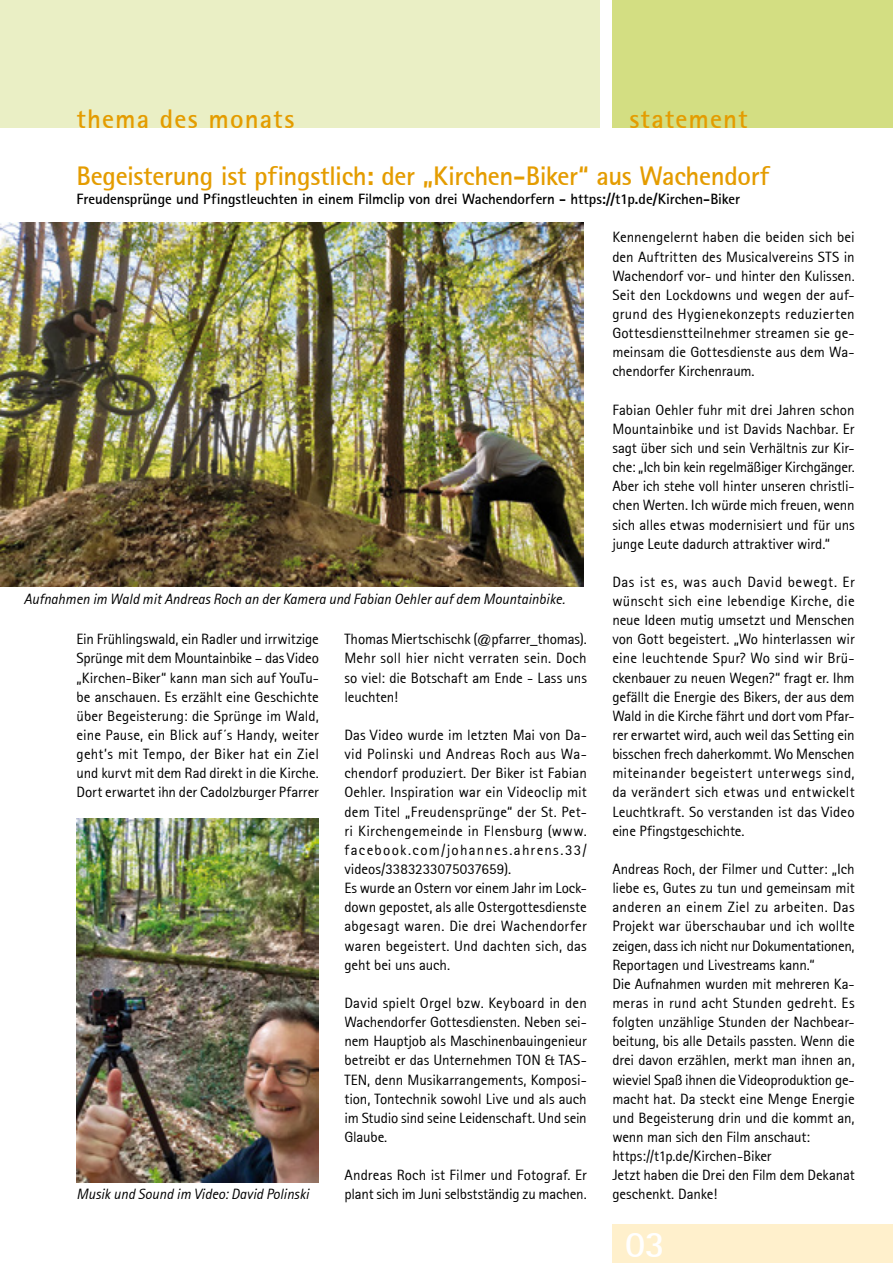
<style>
.page{position:relative;width:893px;height:1263px;background:#fff}
.page>*{position:absolute;margin:0;border:0;box-sizing:border-box;transform-origin:0 0}
.t1{font:37.5px "Rotis Sans Serif Bold 65";color:#fff}
.t2{font:27px "Rotis Sans Serif Bold 65";letter-spacing:-.01em;color:#e49c00}
.t3{font:27px "Rotis Sans Serif Bold 65";letter-spacing:.04em;color:#e49c00}
.t4{font:15px/19.2px "Rotis Sans Serif 55";color:#000;text-align:justify}
.t5{font:15px "Rotis Sans Serif Italic 56";color:#000}
.t6{font:15px "Rotis Sans Serif Bold 65";letter-spacing:-.005em;color:#000}
</style>
<div class="page">
<div style="left:612px;top:0;width:281px;height:128px;background:#d3de82"></div>
<div style="left:0;top:0;width:600px;height:128px;background:#eaefc5"></div>
<div style="left:612px;top:1225px;width:281px;height:38px;background:#fff0cc"></div>
<img style="left:77px;top:819px;width:242px;height:363px">
<img style="left:0;top:222px;width:584px;height:365px">
<h2 class="t3" style="left:77px;top:101px;width:219px">thema des monats</h2>
<h2 class="t3" style="left:629px;top:101px;width:120px">statement</h2>
<h2 class="t2" style="left:77px;top:159px;width:694px">Begeisterung ist pfingstlich: der „Kirchen-Biker“ aus Wachendorf</h2>
<p class="t6" style="left:77px;top:190px;width:665px">Freudensprünge und Pfingstleuchten in einem Filmclip von drei Wachendorfern - https://t1p.de/Kirchen-Biker</p>
<p class="t4" style="left:612px;top:228px;width:244px">Kennengelernt haben die beiden sich bei den Auftritten des Musicalvereins STS in Wachendorf vor- und hinter den Kulissen.<br>Seit den Lockdowns und wegen der auf&shy;grund des Hygienekonzepts reduzierten Gottesdienstteilnehmer streamen sie ge&shy;meinsam die Gottesdienste aus dem Wa&shy;chendorfer Kirchenraum.</p>
<p class="t4" style="left:612px;top:400px;width:244px">Fabian Oehler fuhr mit drei Jahren schon Mountainbike und ist Davids Nachbar. Er sagt über sich und sein Verhältnis zur Kir&shy;che: „Ich bin kein regelmäßiger Kirchgänger.<br>Aber ich stehe voll hinter unseren christli&shy;chen Werten. Ich würde mich freuen, wenn sich alles etwas modernisiert und für uns junge Leute dadurch attraktiver wird.“</p>
<p class="t4" style="left:612px;top:572px;width:244px">Das ist es, was auch David bewegt. Er wünscht sich eine lebendige Kirche, die neue Ideen mutig umsetzt und Menschen von Gott begeistert. „Wo hinterlassen wir eine leuchtende Spur? Wo sind wir Brü&shy;ckenbauer zu neuen Wegen?“ fragt er. Ihm gefällt die Energie des Bikers, der aus dem Wald in die Kirche fährt und dort vom Pfar&shy;rer erwartet wird, auch weil das Setting ein bisschen frech daherkommt. Wo Menschen miteinander begeistert unterwegs sind, da verändert sich etwas und entwickelt Leuchtkraft. So verstanden ist das Video eine Pfingstgeschichte.</p>
<p class="t4" style="left:612px;top:859px;width:244px;text-align:left">Andreas Roch, der Filmer und Cutter: „Ich liebe es, Gutes zu tun und gemeinsam mit anderen an einem Ziel zu arbeiten. Das Projekt war überschaubar und ich wollte zeigen, dass ich nicht nur Dokumentationen, Reportagen und Livestreams kann.“<br>Die Aufnahmen wurden mit mehreren Ka&shy;meras in rund acht Stunden gedreht. Es folgten unzählige Stunden der Nachbear&shy;beitung, bis alle Details passten. Wenn die drei davon erzählen, merkt man ihnen an, wieviel Spaß ihnen die Videoproduktion ge&shy;macht hat. Da steckt eine Menge Energie und Begeisterung drin und die kommt an, wenn man sich den Film anschaut: https://t1p.de/Kirchen-Biker<br>Jetzt haben die Drei den Film dem Dekanat</p>
<p class="t5" style="left:24px;top:590px;width:543px">Aufnahmen im Wald mit Andreas Roch an der Kamera und Fabian Oehler auf dem Mountainbike.</p>
<p class="t4" style="left:77px;top:629px;width:244px">Ein Frühlingswald, ein Radler und irrwitzige Sprünge mit dem Mountainbike – das Video „Kirchen-Biker“ kann man sich auf YouTu&shy;be anschauen. Es erzählt eine Geschichte über Begeisterung: die Sprünge im Wald, eine Pause, ein Blick auf´s Handy, weiter geht’s mit Tempo, der Biker hat ein Ziel und kurvt mit dem Rad direkt in die Kirche.<br>Dort erwartet ihn der Cadolzburger Pfarrer</p>
<p class="t4" style="left:344px;top:629px;width:244px">Thomas Miertschischk (@pfarrer_thomas).<br>Mehr soll hier nicht verraten sein. Doch so viel: die Botschaft am Ende - Lass uns leuchten!</p>
<p class="t4" style="left:344px;top:725px;width:244px;text-align:left">Das Video wurde im letzten Mai von Da&shy;vid Polinski und Andreas Roch aus Wa&shy;chendorf produziert. Der Biker ist Fabian Oehler. Inspiration war ein Videoclip mit dem Titel „Freudensprünge“ der St. Pet&shy;ri Kirchengemeinde in Flensburg (www. facebook.com/johannes.ahrens.33/ videos/3383233075037659).<br>Es wurde an Ostern vor einem Jahr im Lock&shy;down gepostet, als alle Ostergottesdienste abgesagt waren. Die drei Wachendorfer waren begeistert. Und dachten sich, das geht bei uns auch.</p>
<p class="t4" style="left:344px;top:993px;width:244px">David spielt Orgel bzw. Keyboard in den Wachendorfer Gottesdiensten. Neben sei&shy;nem Hauptjob als Maschinenbauingenieur betreibt er das Unternehmen TON &amp; TAS-TEN, denn Musikarrangements, Komposi&shy;tion, Tontechnik sowohl Live und als auch im Studio sind seine Leidenschaft. Und sein Glaube.</p>
<p class="t4" style="left:344px;top:1165px;width:244px">Andreas Roch ist Filmer und Fotograf. Er plant sich im Juni selbstständig zu machen.</p>
<p class="t5" style="left:77px;top:1185px;width:234px">Musik und Sound im Video: David Polinski</p>
<p class="t4" style="left:612px;top:1185px;width:106px">geschenkt. Danke!</p>
<h1 class="t1" style="left:625px;top:1220px;width:41px">03</h1>
</div>
